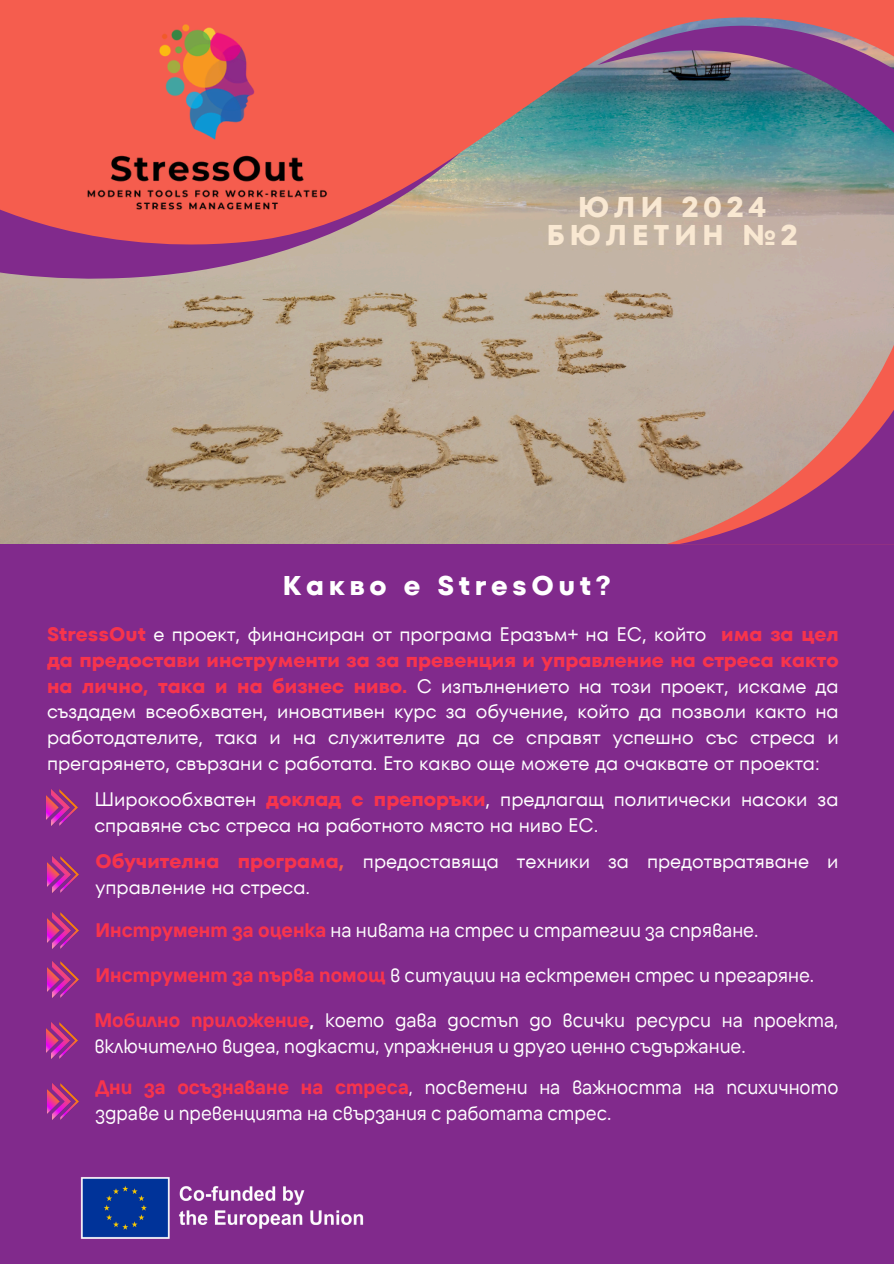
<style>
.page{position:relative;width:894px;height:1264px;background:#fff}
.page>*{position:absolute;margin:0;border:0;box-sizing:border-box;transform-origin:0 0}
.t1{font:700 28.5px/28.2px "TT Fors";letter-spacing:.165em;color:#f9e8d2;text-align:center}
.t2{font:700 27px "TT Fors";letter-spacing:.165em;color:#fff}
.t3{font:19.5px/25.8px "TT Fors";color:#fff}
.t4{font:19.5px/25.8px "TT Interphases";color:#fff}
.s1{font-weight:700;color:#f7344c}
.s2{font-weight:700;color:#f55d4e}
.s3{font-weight:700}
</style>
<div class="page">
<div style="left:0;top:0;width:893px;height:1263px;background:#812a8c"></div>
<img style="left:0;top:268px;width:893px;height:275px">
<svg style="left:0;top:268px;width:474px;height:89px;background:#b9a994"></svg>
<svg style="left:0;top:0;width:893px;height:268px;background:#c98a7e"></svg>
<img style="left:591px;top:0;width:302px;height:211px">
<svg style="left:666px;top:299px;width:227px;height:245px;background:#beaca1"></svg>
<svg style="left:678px;top:381px;width:215px;height:163px"></svg>
<img style="left:21px;top:0;width:372px;height:298px">
<img style="left:80px;top:1177px;width:284px;height:61px">
<img style="left:47px;top:789px;width:30px;height:36px">
<img style="left:48px;top:856px;width:30px;height:36px">
<img style="left:48px;top:912px;width:30px;height:36px">
<img style="left:48px;top:961px;width:30px;height:36px">
<img style="left:47px;top:1022px;width:30px;height:36px">
<img style="left:48px;top:1083px;width:30px;height:36px">
<p class="t1" style="left:546px;top:193px;width:252px">ЮЛИ 2024<br>БЮЛЕТИН №2</p>
<h1 class="t2" style="left:282px;top:566px;width:330px">Какво е StresOut?</h1>
<p class="t3" style="left:47px;top:621px;width:792px;text-align:justify"><span class="s1">StressOut</span> е проект, финансиран от програма Еразъм+ на ЕС, който <span class="s1">има за цел да предостави инструменти за за превенция и управление на стреса както на лично, така и на бизнес ниво.</span> С изпълнението на този проект, искаме да създадем всеобхватен, иновативен курс за обучение, който да позволи както на работодателите, така и на служителите да се справят успешно със стреса и прегарянето, свързани с работата. Ето какво още можете да очаквате от проекта:</p>
<h2 class="t3" style="left:94px;top:786px;width:745px">Широкообхватен <span class="s1">доклад с препоръки</span>, предлагащ политически насоки за справяне със стреса на работното място на ниво ЕС.</h2>
<p class="t3" style="left:95px;top:848px;width:744px"><span class="s1">Обучителна програма</span><span class="s2">,</span> предоставяща техники за предотвратяване и управление на стреса.</p>
<p class="t4" style="left:95px;top:916px;width:664px"><span class="s1">Инструмент за оценка</span> на нивата на стрес и стратегии за спряване.</p>
<p class="t4" style="left:95px;top:961px;width:720px"><span class="s1">Инструмент за първа помощ</span> в ситуации на есктремен стрес и прегаряне.</p>
<p class="t4" style="left:94px;top:1007px;width:745px"><span class="s1">Мобилно приложение</span><span class="s3">,</span> което дава достъп до всички ресурси на проекта, включително видеа, подкасти, упражнения и друго ценно съдържание.</p>
<p class="t4" style="left:95px;top:1074px;width:744px"><span class="s1">Дни за осъзнаване на стреса</span>, посветени на важността на психичното здраве и превенцията на свързания с работата стрес.</p>
</div>
